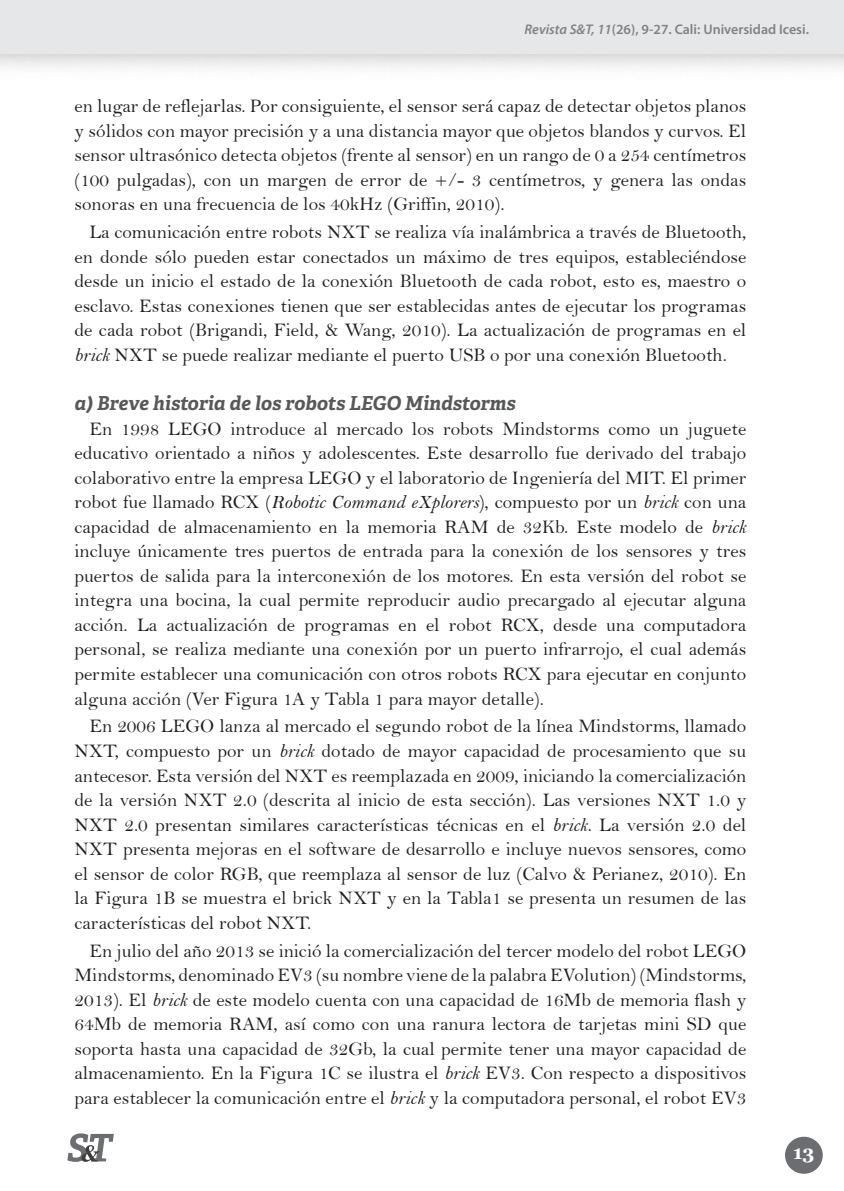
<style>
.page{position:relative;width:844px;height:1191px;background:#fff}
.page>*{position:absolute;margin:0;border:0;box-sizing:border-box;transform-origin:0 0}
.parrafo{font:19.25px/24.5px "Bell";color:#231f20;text-align:justify}
.t1{font:italic 700 19.25px "Adelle Basic";color:#57585a}
.t2{font:700 19.25px "Georgia";color:#fff}
.t3{font:600 14px "Myriad Pro";color:#808285}
.s1{font-style:italic}
.s2{font-family:"Bell MT Italic"}
</style>
<div class="page">
<div style="left:0;top:0;width:843px;height:56px;background:#e6e7e9"></div>
<svg style="left:67px;top:1133px;width:47px;height:28px"></svg>
<div style="left:784px;top:1136px;width:38px;height:37px;background:#6c6d70;border-radius:50%"></div>
<p class="t3" style="left:524px;top:21px;width:286px"><span class="s1">Revista S&amp;T, 11</span>(26), 9-27. Cali: Universidad Icesi.</p>
<p class="parrafo" style="left:74px;top:94px;width:673px">en lugar de reflejarlas. Por consiguiente, el sensor será capaz de detectar objetos planos y sólidos con mayor precisión y a una distancia mayor que objetos blandos y curvos. El sensor ultrasónico detecta objetos (frente al sensor) en un rango de 0 a 254 centímetros (100 pulgadas), con un margen de error de +/- 3 centímetros, y genera las ondas sonoras en una frecuencia de los 40kHz (Griffin, 2010).</p>
<p class="parrafo" style="left:74px;top:220px;width:673px;text-indent:15px">La comunicación entre robots NXT se realiza vía inalámbrica a través de Bluetooth, en donde sólo pueden estar conectados un máximo de tres equipos, estableciéndose desde un inicio el estado de la conexión Bluetooth de cada robot, esto es, maestro o esclavo. Estas conexiones tienen que ser establecidas antes de ejecutar los programas de cada robot (Brigandi, Field, &amp; Wang, 2010). La actualización de programas en el <span class="s2">brick</span> NXT se puede realizar mediante el puerto USB o por una conexión Bluetooth.</p>
<p class="t1" style="left:74px;top:391px;width:442px">a) Breve historia de los robots LEGO Mindstorms</p>
<p class="parrafo" style="left:74px;top:416px;width:673px;text-indent:15px">En 1998 LEGO introduce al mercado los robots Mindstorms como un juguete educativo orientado a niños y adolescentes. Este desarrollo fue derivado del trabajo colaborativo entre la empresa LEGO y el laboratorio de Ingeniería del MIT. El primer robot fue llamado RCX (<span class="s2">Robotic Command eXplorers</span>), compuesto por un <span class="s2">brick</span> con una capacidad de almacenamiento en la memoria RAM de 32Kb. Este modelo de <span class="s2">brick </span>incluye únicamente tres puertos de entrada para la conexión de los sensores y tres puertos de salida para la interconexión de los motores. En esta versión del robot se integra una bocina, la cual permite reproducir audio precargado al ejecutar alguna acción. La actualización de programas en el robot RCX, desde una computadora personal, se realiza mediante una conexión por un puerto infrarrojo, el cual además permite establecer una comunicación con otros robots RCX para ejecutar en conjunto alguna acción (Ver Figura 1A y Tabla 1 para mayor detalle).</p>
<p class="parrafo" style="left:74px;top:714px;width:673px;text-indent:15px">En 2006 LEGO lanza al mercado el segundo robot de la línea Mindstorms, llamado NXT, compuesto por un <span class="s2">brick</span> dotado de mayor capacidad de procesamiento que su antecesor. Esta versión del NXT es reemplazada en 2009, iniciando la comercialización de la versión NXT 2.0 (descrita al inicio de esta sección). Las versiones NXT 1.0 y NXT 2.0 presentan similares características técnicas en el <span class="s2">brick</span>. La versión 2.0 del NXT presenta mejoras en el software de desarrollo e incluye nuevos sensores, como el sensor de color RGB, que reemplaza al sensor de luz (Calvo &amp; Perianez, 2010). En la Figura 1B se muestra el brick NXT y en la Tabla1 se presenta un resumen de las características del robot NXT.</p>
<p class="parrafo" style="left:74px;top:938px;width:673px;text-indent:15px">En julio del año 2013 se inició la comercialización del tercer modelo del robot LEGO Mindstorms, denominado EV3 (su nombre viene de la palabra EVolution) (Mindstorms, 2013). El <span class="s2">brick</span> de este modelo cuenta con una capacidad de 16Mb de memoria flash y 64Mb de memoria RAM, así como con una ranura lectora de tarjetas mini SD que soporta hasta una capacidad de 32Gb, la cual permite tener una mayor capacidad de almacenamiento. En la Figura 1C se ilustra el <span class="s2">brick</span> EV3. Con respecto a dispositivos para establecer la comunicación entre el <span class="s2">brick</span> y la computadora personal, el robot EV3</p>
<p class="t2" style="left:793px;top:1139px;width:23px">13</p>
</div>
